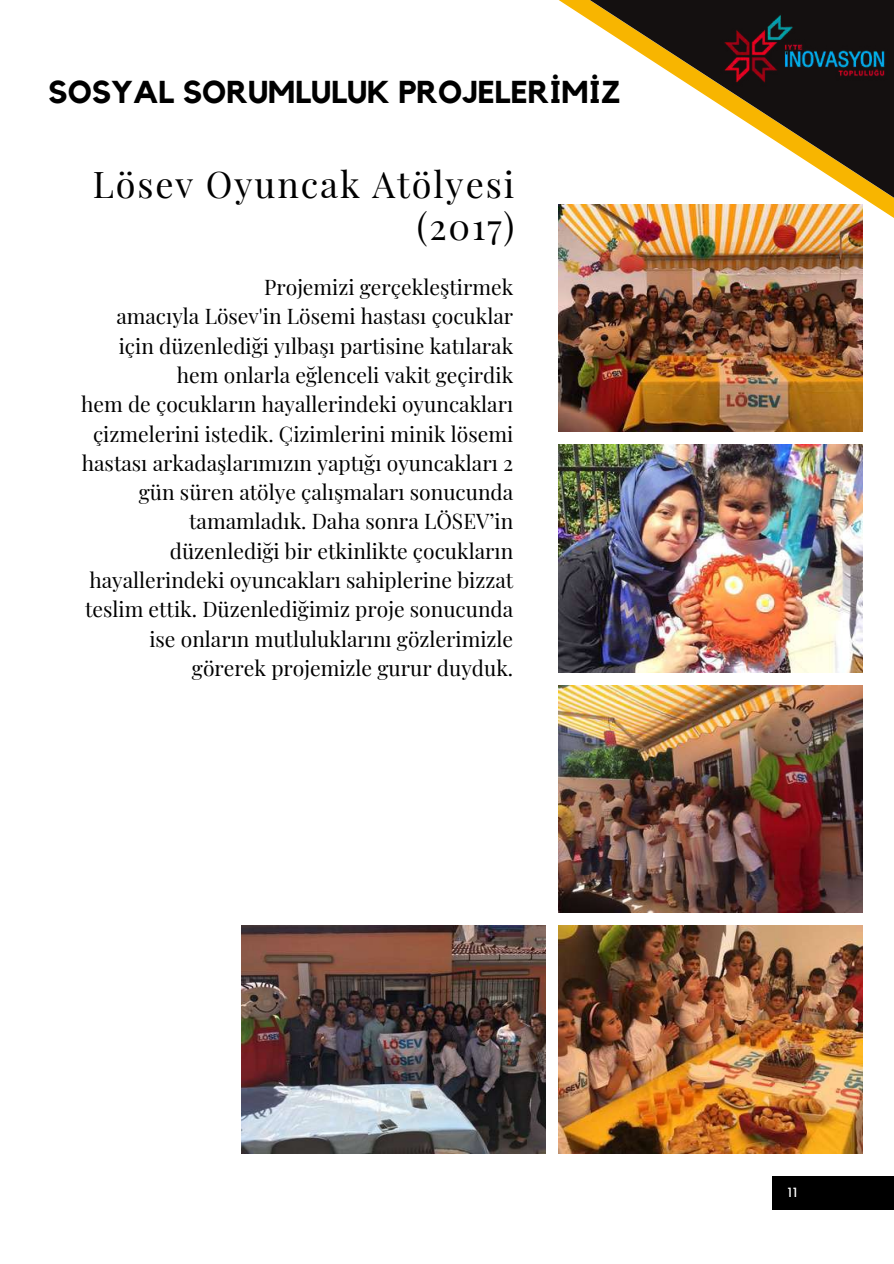
<style>
.page{position:relative;width:894px;height:1264px;background:#fff}
.page>*{position:absolute;margin:0;border:0;box-sizing:border-box;transform-origin:0 0}
.t1{font:36px/41.7px "Playfair Display";letter-spacing:.05em;color:#000;text-align:right}
.t2{font:700 31.5px "Kollektif";color:#000}
.t3{font:21px/29.2px "Playfair Display";color:#000;text-align:right}
.t4{font:13.2px "Kollektif";color:#fff}
</style>
<div class="page">
<div style="left:772px;top:1176px;width:121px;height:33px;background:#000"></div>
<img style="left:558px;top:341px;width:304px;height:91px">
<img style="left:558px;top:445px;width:304px;height:227px">
<img style="left:558px;top:685px;width:304px;height:227px">
<img style="left:558px;top:925px;width:304px;height:228px">
<img style="left:241px;top:925px;width:304px;height:228px">
<img style="left:558px;top:0;width:335px;height:341px">
<img style="left:720px;top:0;width:169px;height:119px">
<h2 class="t2" style="left:48px;top:77px;width:574px">SOSYAL SORUMLULUK PROJELERİMİZ</h2>
<h1 class="t1" style="left:93px;top:162px;width:423px">Lösev Oyuncak Atölyesi (2017)</h1>
<p class="t3" style="left:81px;top:272px;width:433px">Projemizi gerçekleştirmek<br>amacıyla Lösev'in Lösemi hastası çocuklar için düzenlediği yılbaşı partisine katılarak hem onlarla eğlenceli vakit geçirdik<br>hem de çocukların hayallerindeki oyuncakları çizmelerini istedik. Çizimlerini minik lösemi hastası arkadaşlarımızın yaptığı oyuncakları 2 gün süren atölye çalışmaları sonucunda tamamladık. Daha sonra LÖSEV’in düzenlediği bir etkinlikte çocukların hayallerindeki oyuncakları sahiplerine bizzat teslim ettik. Düzenlediğimiz proje sonucunda ise onların mutluluklarını gözlerimizle görerek projemizle gurur duyduk.</p>
<p class="t4" style="left:787px;top:1186px;width:11px">11</p>
</div>
